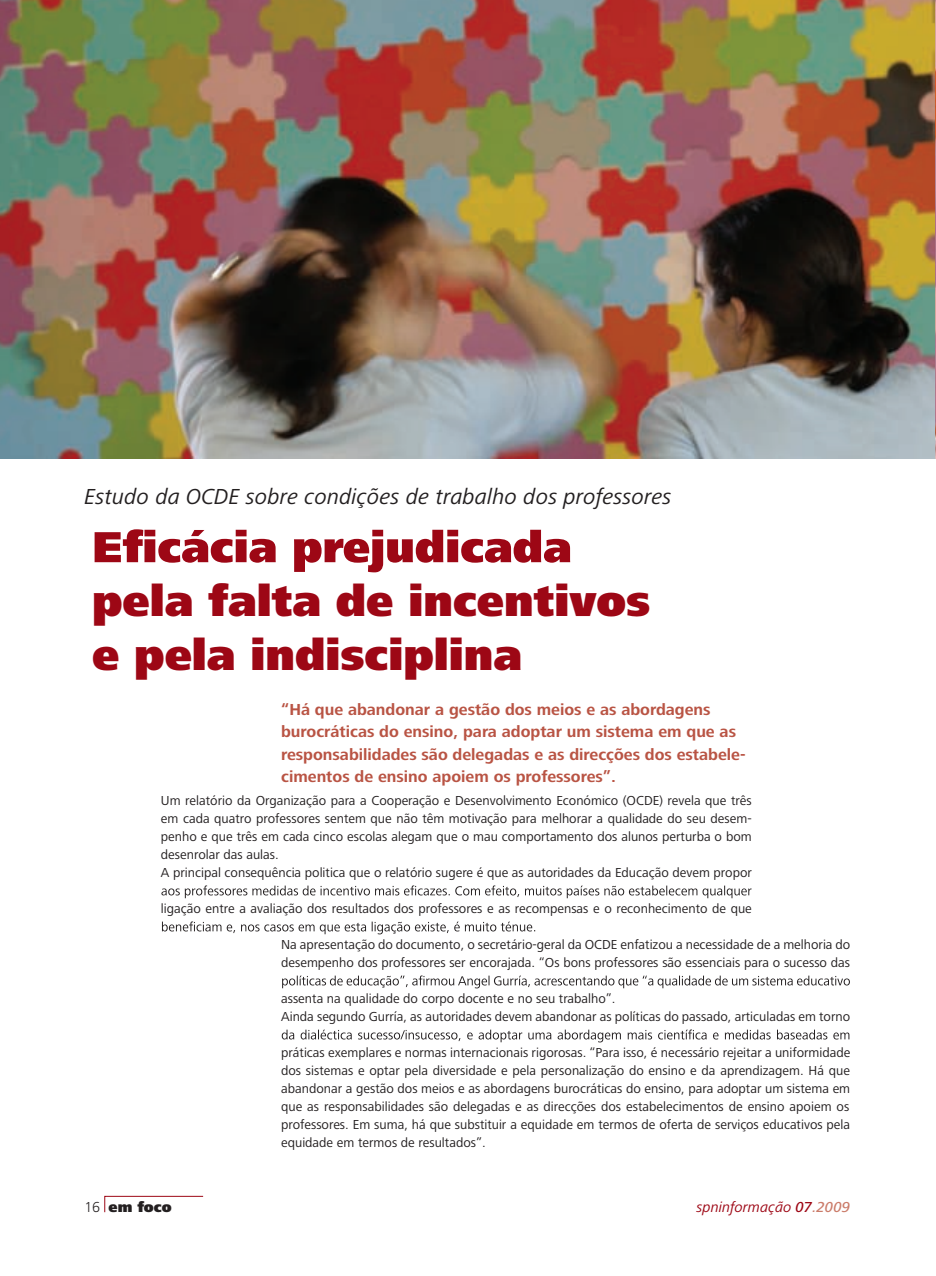
<style>
.page{position:relative;width:936px;height:1276px;background:#fff}
.page>*{position:absolute;margin:0;border:0;box-sizing:border-box;transform-origin:0 0}
.t1{font:900 45px/54px "Frutiger Next LT";color:#9d0715}
.t2{font:italic 22.5px "Frutiger Next LT";color:#231f20}
.t3{font:700 16.5px/22.5px "Frutiger Next LT";color:#b95444}
.t4{font:italic 15px "Frutiger Next LT";color:#9d0715}
.t5{font:900 15px "Frutiger Next LT";color:#231f20}
.t6{font:13.5px/18px "Frutiger Next LT";color:#231f20}
.s1{font-weight:300}
.s2{font-weight:500}
.s3{font-weight:500;color:#cb7c6a}
</style>
<div class="page">
<svg style="left:95px;top:529px;width:475px;height:43px"></svg>
<svg style="left:161px;top:885px;width:590px;height:13px"></svg>
<svg style="left:162px;top:921px;width:373px;height:13px"></svg>
<svg style="left:282px;top:975px;width:567px;height:13px"></svg>
<svg style="left:282px;top:1029px;width:567px;height:13px"></svg>
<svg style="left:104px;top:1195px;width:100px;height:18px"></svg>
<img style="left:0;top:0;width:936px;height:459px">
<p class="t2" style="left:84px;top:484px;width:588px">Estudo da OCDE sobre condições de trabalho dos professores</p>
<p class="t1" style="left:92px;top:574px;width:559px">pela falta de incentivos e pela indisciplina</p>
<p class="t3" style="left:281px;top:698px;width:466px">“Há que abandonar a gestão dos meios e as abordagens burocráticas do ensino, para adoptar um sistema em que as responsabilidades são delegadas e as direcções dos estabele&shy;cimentos de ensino apoiem os professores”.</p>
<p class="t6" style="left:161px;top:792px;width:592px">Um relatório da Organização para a Cooperação e Desenvolvimento Económico (OCDE) revela que três em cada quatro professores sentem que não têm motivação para melhorar a qualidade do seu desem&shy;penho e que três em cada cinco escolas alegam que o mau comportamento dos alunos perturba o bom desenrolar das aulas.<br>A principal consequência politica que o relatório sugere é que as autoridades da Educação devem propor</p>
<p class="t6" style="left:161px;top:900px;width:592px">ligação entre a avaliação dos resultados dos professores e as recompensas e o reconhecimento de que</p>
<p class="t6" style="left:281px;top:936px;width:570px">Na apresentação do documento, o secretário-geral da OCDE enfatizou a necessidade de a melhoria do desempenho dos professores ser encorajada. “Os bons professores são essenciais para o sucesso das</p>
<p class="t6" style="left:281px;top:990px;width:570px">assenta na qualidade do corpo docente e no seu trabalho”.<br>Ainda segundo Gurría, as autoridades devem abandonar as políticas do passado, articuladas em torno</p>
<p class="t6" style="left:281px;top:1044px;width:570px;text-align:justify">práticas exemplares e normas internacionais rigorosas. “Para isso, é necessário rejeitar a uniformidade dos sistemas e optar pela diversidade e pela personalização do ensino e da aprendizagem. Há que abandonar a gestão dos meios e as abordagens burocráticas do ensino, para adoptar um sistema em que as responsabilidades são delegadas e as direcções dos estabelecimentos de ensino apoiem os professores. Em suma, há que substituir a equidade em termos de oferta de serviços educativos pela equidade em termos de resultados”.</p>
<p class="t5" style="left:84px;top:1198px;width:89px"><span class="s1">16</span> em foco</p>
<p class="t4" style="left:696px;top:1199px;width:155px">spninformação <span class="s2">07</span><span class="s3">.2009</span></p>
</div>
